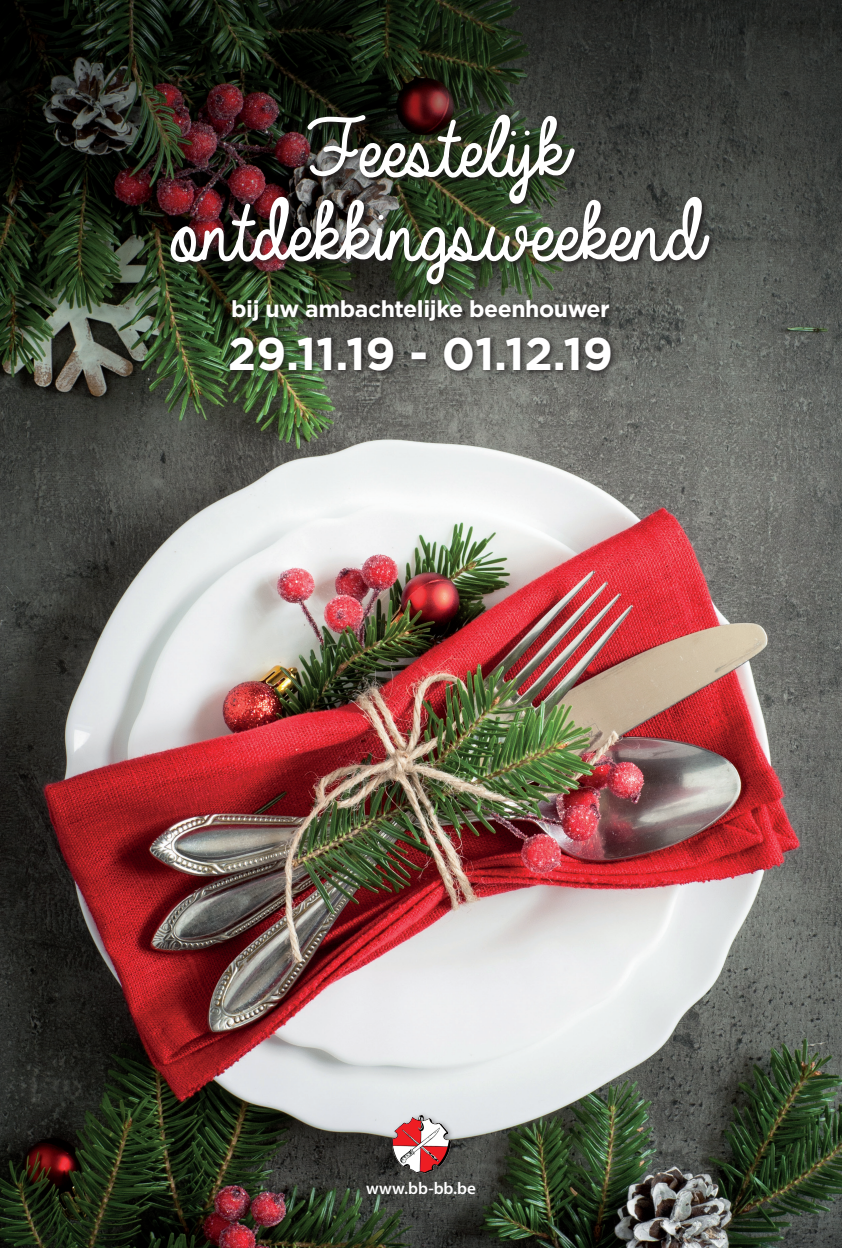
<style>
.page{position:relative;width:842px;height:1248px;background:#fff}
.page>*{position:absolute;margin:0;border:0;box-sizing:border-box;transform-origin:0 0}
.t1{font:90.9px/83.9px "Always In My Heart";color:#fff;text-align:center}
.t2{font:700 45.7px "Gotham";color:#fff}
.t3{font:700 23px "Gotham";letter-spacing:-.02em;color:#fff}
.t4{font:600 17px "Myriad Pro";color:#fff}
</style>
<div class="page">
<img style="left:0;top:384px;width:842px;height:863px">
<svg style="left:0;top:0;width:842px;height:384px;background:#30352c"></svg>
<img style="left:381px;top:1108px;width:80px;height:75px">
<div style="left:225px;top:332px;width:393px;height:46px;background:#231f20;opacity:.92"></div>
<div style="left:229px;top:297px;width:388px;height:32px;background:#231f20;opacity:.92"></div>
<img style="left:167px;top:111px;width:549px;height:180px">
<h1 class="t1" style="left:155px;top:111px;width:532px">Feestelijk ontdekkingsweekend</h1>
<p class="t3" style="left:231px;top:294px;width:380px">bij uw ambachtelijke beenhouwer</p>
<h2 class="t2" style="left:228px;top:323px;width:387px">29.11.19 - 01.12.19</h2>
<p class="t4" style="left:366px;top:1177px;width:111px">www.bb-bb.be</p>
</div>
